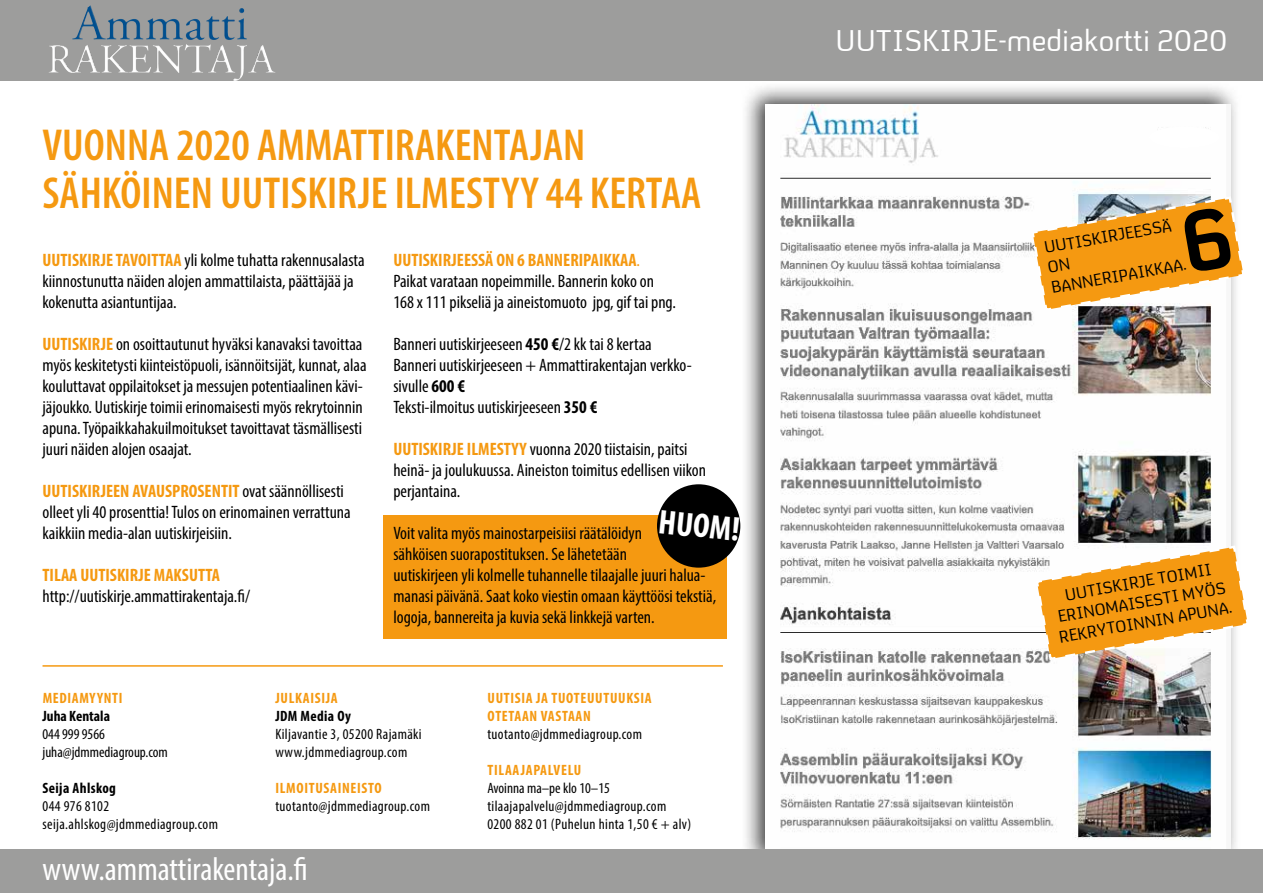
<style>
.page{position:relative;width:1263px;height:893px;background:#fff}
.page>*{position:absolute;margin:0;border:0;box-sizing:border-box;transform-origin:0 0}
.t1{font:600 condensed 45px/48px "Myriad Pro";color:#f59911}
.t2{font:700 condensed 34.35px "Myriad Pro";color:#fff}
.t3{font:condensed 33px "Myriad Pro";color:#fff}
.t4{font:30.3px "Like BBC4";color:#fff}
.t5{font:condensed 18px/21px "Myriad Pro";color:#000}
.t6{font:700 condensed 18px "Myriad Pro";color:#f59911}
.t7{font:16.95px/20.2px "Like BBC4";color:#000;text-align:center}
.t8{font:condensed 15px/18px "Myriad Pro";letter-spacing:.025em;color:#000}
.t9{font:700 condensed 15px/18px "Myriad Pro";letter-spacing:.045em;color:#f59911}
.t10{font:condensed 15px/18px "Myriad Pro";color:#000}
.t11{font:700 condensed 15px "Myriad Pro";letter-spacing:.025em;color:#000}
.t12{font:700 condensed 15px "Myriad Pro";color:#000}
.s1{font-weight:700;color:#f59911}
.s2{color:#f59911}
.s3{font-weight:700}
</style>
<div class="page">
<div style="left:741px;top:81px;width:500px;height:791px;background:#000;opacity:.75"></div>
<img style="left:766px;top:104px;width:464px;height:746px">
<div style="left:1149px;top:127px;width:71px;height:21px;background:#fff;border-radius:50%"></div>
<div style="left:383px;top:515px;width:343px;height:124px;background:#f59911"></div>
<div style="left:657px;top:484px;width:83px;height:84px;background:#000;border-radius:50%"></div>
<div style="left:0;top:0;width:1263px;height:81px;background:#9d9d9c"></div>
<div style="left:0;top:850px;width:1263px;height:43px;background:#9d9d9c"></div>
<svg style="left:1034px;top:544px;width:213px;height:118px"></svg>
<hr style="left:43px;top:665px;width:680px;height:2px;background:#f59911">
<img style="left:72px;top:6px;width:18px;height:34px">
<svg style="left:1030px;top:195px;width:213px;height:118px"></svg>
<h1 class="t1" style="left:43px;top:121px;width:660px">VUONNA 2020 AMMATTIRAKENTAJAN<br>SÄHKÖINEN UUTISKIRJE ILMESTYY 44 KERTAA</h1>
<p class="t5" style="left:43px;top:249px;width:324px"><span class="s1">UUTISKIRJE TAVOITTAA</span> yli kolme tuhatta rakennusalasta kiinnostunutta näiden alojen ammattilaista, päättäjää ja kokenutta asiantuntijaa.</p>
<p class="t5" style="left:43px;top:333px;width:326px"><span class="s1">UUTISKIRJE</span> on osoittautunut hyväksi kanavaksi tavoittaa myös keskitetysti kiinteistöpuoli, isännöitsijät, kunnat, alaa kouluttavat oppilaitokset ja messujen potentiaalinen kävi&shy;jäjoukko. Uutiskirje toimii erinomaisesti myös rekrytoinnin apuna. Työpaikkahakuilmoitukset tavoittavat täsmällisesti juuri näiden alojen osaajat.</p>
<p class="t5" style="left:43px;top:481px;width:310px"><span class="s1">UUTISKIRJEEN AVAUSPROSENTIT</span> ovat säännöllisesti olleet yli 40 prosenttia! Tulos on erinomainen verrattuna kaikkiin media-alan uutiskirjeisiin.</p>
<p class="t6" style="left:43px;top:564px;width:179px">TILAA UUTISKIRJE MAKSUTTA</p>
<p class="t5" style="left:43px;top:586px;width:209px">http://uutiskirje.ammattirakentaja.fi/</p>
<p class="t5" style="left:393px;top:249px;width:284px"><span class="s1">UUTISKIRJEESSÄ ON 6 BANNERIPAIKKAA</span><span class="s2">.<br></span>Paikat varataan nopeimmille. Bannerin koko on<br>168 x 111 pikseliä ja aineistomuoto jpg, gif tai png.</p>
<p class="t5" style="left:393px;top:333px;width:300px">Banneri uutiskirjeeseen <span class="s3">450 €</span>/2 kk tai 8 kertaa Banneri uutiskirjeeseen + Ammattirakentajan verkko&shy;sivulle <span class="s3">600 €<br></span>Teksti-ilmoitus uutiskirjeeseen <span class="s3">350 €</span></p>
<p class="t5" style="left:393px;top:438px;width:314px"><span class="s1">UUTISKIRJE ILMESTYY</span> vuonna 2020 tiistaisin, paitsi heinä- ja joulukuussa. Aineiston toimitus edellisen viikon perjantaina.</p>
<p class="t5" style="left:393px;top:522px;width:324px">Voit valita myös mainostarpeisiisi räätälöidyn<br>sähköisen suorapostituksen. Se lähetetään<br>uutiskirjeen yli kolmelle tuhannelle tilaajalle juuri halua&shy;manasi päivänä. Saat koko viestin omaan käyttöösi tekstiä, logoja, bannereita ja kuvia sekä linkkejä varten.</p>
<h2 class="t2" style="left:661px;top:500px;width:83px;rotate:6deg">HUOM!</h2>
<p class="t9" style="left:43px;top:689px;width:81px">MEDIAMYYNTI</p>
<p class="t12" style="left:43px;top:707px;width:69px">Juha Kentala</p>
<p class="t10" style="left:43px;top:725px;width:127px">044 999 9566 juha@jdmmediagroup.com</p>
<p class="t11" style="left:43px;top:779px;width:75px">Seija Ahlskog</p>
<p class="t8" style="left:43px;top:797px;width:177px">044 976 8102 seija.ahlskog@jdmmediagroup.com</p>
<p class="t9" style="left:275px;top:689px;width:64px">JULKAISIJA</p>
<p class="t11" style="left:275px;top:707px;width:77px">JDM Media Oy</p>
<p class="t8" style="left:275px;top:725px;width:148px">Kiljavantie 3, 05200 Rajamäki www.jdmmediagroup.com</p>
<p class="t9" style="left:275px;top:779px;width:108px">ILMOITUSAINEISTO</p>
<p class="t8" style="left:275px;top:797px;width:156px">tuotanto@jdmmediagroup.com</p>
<h3 class="t3" style="left:43px;top:849px;width:267px">www.ammattirakentaja.fi</h3>
<p class="t9" style="left:488px;top:689px;width:166px">UUTISIA JA TUOTEUUTUUKSIA<br>OTETAAN VASTAAN</p>
<p class="t8" style="left:487px;top:725px;width:156px">tuotanto@jdmmediagroup.com</p>
<p class="t9" style="left:488px;top:761px;width:95px">TILAAJAPALVELU</p>
<p class="t8" style="left:487px;top:779px;width:205px">Avoinna ma–pe klo 10–15 tilaajapalvelu@jdmmediagroup.com<br>0200 882 01 (Puhelun hinta 1,50 € + alv)</p>
<h3 class="t4" style="left:836px;top:26px;width:393px">UUTISKIRJE-mediakortti 2020</h3>
<p class="t7" style="left:1043px;top:238px;width:138px;text-align:left;rotate:-10deg">UUTISKIRJEESSÄ<br>ON<br>BANNERIPAIKKAA.</p>
<p class="t7" style="left:1050px;top:588px;width:176px;rotate:-10deg">UUTISKIRJE TOIMII<br>ERINOMAISESTI MYÖS<br>REKRYTOINNIN APUNA.</p>
</div>
